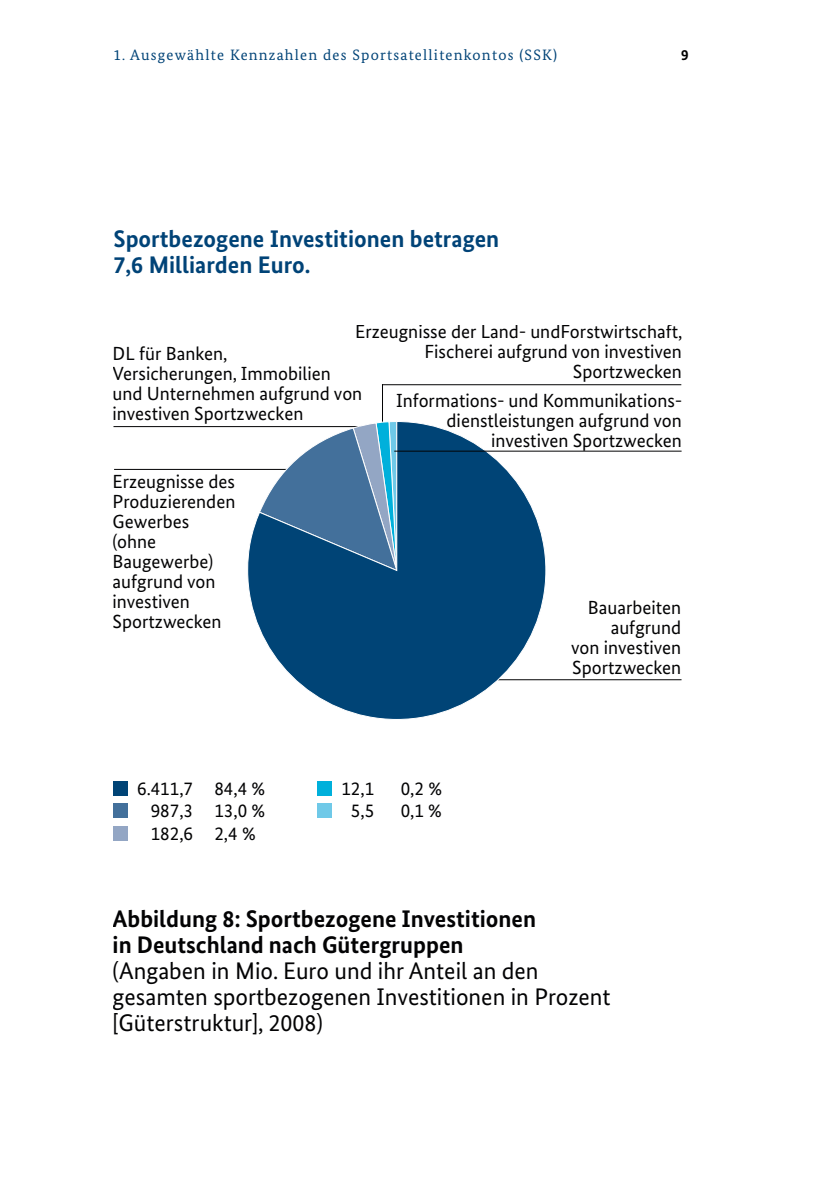
<style>
.page{position:relative;width:840px;height:1191px;background:#fff}
.page>*{position:absolute;margin:0;border:0;box-sizing:border-box;transform-origin:0 0}
.t1{font:24px/26px "Bundes Sans";color:#030304}
.t2{font:700 24px/26px "Bundes Sans";color:#030304}
.t3{font:700 24px/26px "Bundes Sans";color:#004377}
.t4{font:19px/20px "Bundes Sans";color:#030304;text-align:right}
.t5{font:15px "Bundes Serif";letter-spacing:.08em;color:#004377}
.t6{font:700 15px "Bundes Sans";color:#000}
.s1{color:#fff}
</style>
<div class="page">
<hr style="left:114px;top:469px;width:180px;height:1px;background:#030304">
<hr style="left:113px;top:426px;width:247px;height:1px;background:#030304">
<hr style="left:478px;top:679px;width:202px;height:1px;background:#030304">
<hr style="left:382px;top:384px;width:1px;height:42px;background:#030304">
<svg style="left:246px;top:421px;width:300px;height:299px"></svg>
<hr style="left:394px;top:450px;width:286px;height:1px;background:#030304">
<hr style="left:382px;top:384px;width:298px;height:1px;background:#030304">
<div style="left:113px;top:781px;width:15px;height:14px;background:#004476"></div>
<div style="left:113px;top:803px;width:15px;height:14px;background:#43709b"></div>
<div style="left:113px;top:826px;width:15px;height:14px;background:#93a6c4"></div>
<div style="left:318px;top:781px;width:14px;height:14px;background:#00b0db"></div>
<div style="left:318px;top:803px;width:14px;height:14px;background:#6fc9e8"></div>
<p class="t5" style="left:113px;top:46px;width:445px">1. Ausgewählte Kennzahlen des Sportsatellitenkontos (SSK)</p>
<p class="t6" style="left:680px;top:46px;width:9px">9</p>
<p class="t3" style="left:113px;top:225px;width:387px">Sportbezogene Investitionen betragen<br>7,6 Milliarden Euro.</p>
<p class="t4" style="left:355px;top:322px;width:328px">Erzeugnisse der Land- undForstwirtschaft,<br>Fischerei aufgrund von investiven<br>Sportzwecken</p>
<p class="t4" style="left:112px;top:343px;width:251px;text-align:left">DL für Banken,<br>Versicherungen, Immobilien und Unternehmen aufgrund von investiven Sportzwecken</p>
<p class="t4" style="left:396px;top:390px;width:287px">Informations- und Kommunikations&shy;dienstleistungen aufgrund von investiven Sportzwecken</p>
<p class="t4" style="left:112px;top:471px;width:124px;text-align:left">Erzeugnisse des<br>Produzierenden<br>Gewerbes (ohne<br>Baugewerbe) aufgrund von investiven<br>Sportzwecken</p>
<p class="t4" style="left:151px;top:777px;width:116px;line-height:22.4px;text-align:justify;text-indent:-14px">6.411,7 84,4 % 987,3 13,0 % 182,6 2,4 %</p>
<p class="t4" style="left:341px;top:777px;width:102px;line-height:22.4px;text-align:center">12,1 <span class="s1">0</span>0,2 %<br>5,5 <span class="s1">0</span>0,1 %</p>
<p class="t4" style="left:571px;top:597px;width:111px">Bauarbeiten aufgrund<br>von investiven<br>Sportzwecken</p>
<p class="t2" style="left:112px;top:905px;width:425px">Abbildung 8: Sportbezogene Investitionen in Deutschland nach Gütergruppen</p>
<p class="t1" style="left:112px;top:957px;width:499px">(Angaben in Mio. Euro und ihr Anteil an den gesamten sportbezogenen Investitionen in Prozent [Güterstruktur], 2008)</p>
</div>
